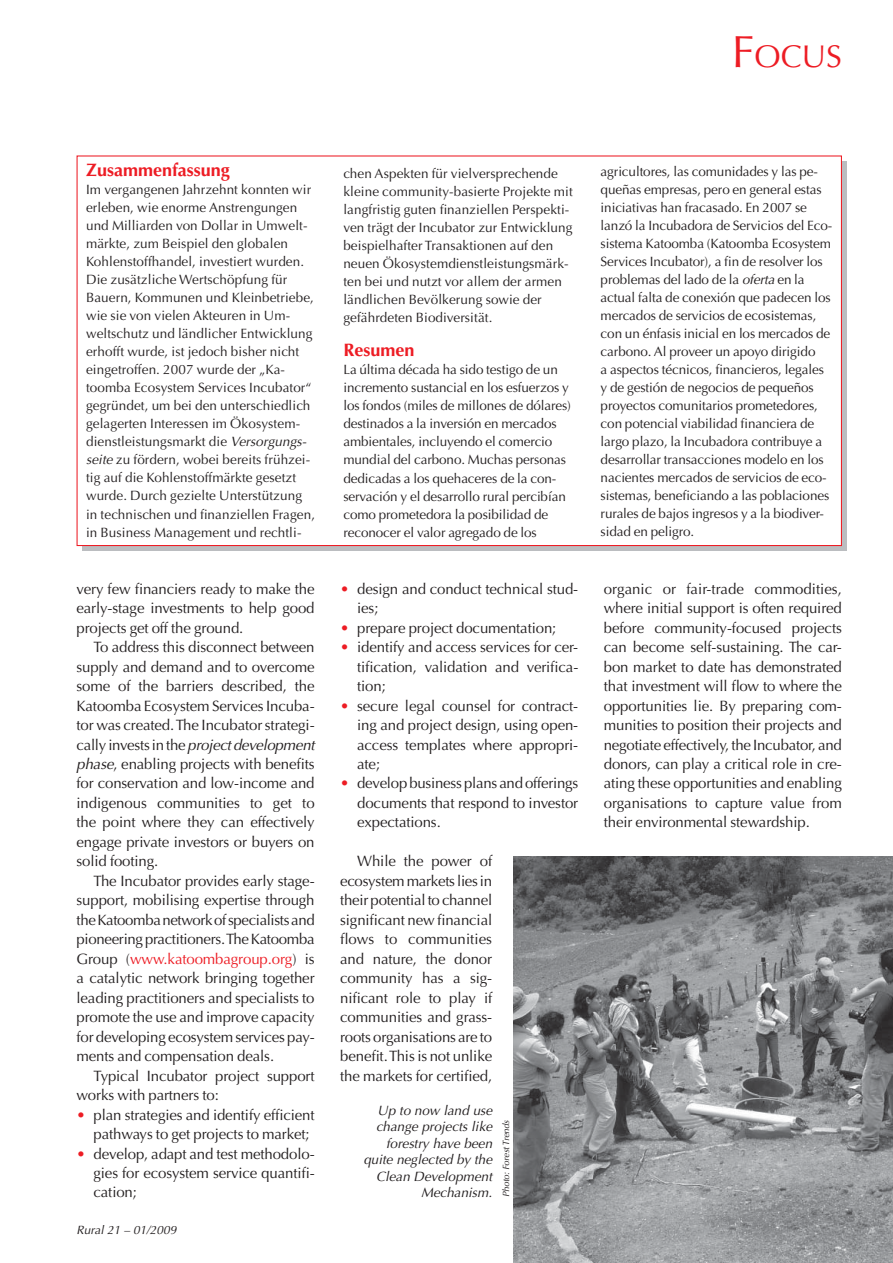
<style>
.page{position:relative;width:893px;height:1263px;background:#fff}
.page>*{position:absolute;margin:0;border:0;box-sizing:border-box;transform-origin:0 0}
.t1{font:31.5px "Optima";color:#ed1c24}
.t2{font:700 18px "Optima";color:#ed1c24}
.t3{font:15px/19.5px "Optima";letter-spacing:-.01em;color:#231f20;text-align:justify}
.t4{font:13.5px/18px "Optima";letter-spacing:-.01em;color:#231f20}
.t5{font:italic 13.5px/16.5px "Optima";color:#231f20;text-align:right}
.t6{font:italic 12px "Optima";color:#231f20}
.t7{font:italic 9px "Optima";color:#231f20}
.s1{font-size:45px}
.s2{font-style:italic}
.s3{color:#ed1c24}
</style>
<div class="page">
<img style="left:513px;top:857px;width:380px;height:406px">
<h1 class="t1" style="left:732px;top:43px;width:112px"><span class="s1">F</span>OCUS</h1>
<h2 class="t2" style="left:86px;top:163px;width:145px">Zusammenfassung</h2>
<p class="t4" style="left:86px;top:182px;width:231px">Im vergangenen Jahrzehnt konnten wir erleben, wie enorme Anstrengungen und Milliarden von Dollar in Umwelt&shy;märkte, zum Beispiel den globalen Kohlenstoffhandel, investiert wurden.<br>Die zusätzliche Wertschöpfung für Bauern, Kommunen und Kleinbetriebe, wie sie von vielen Akteuren in Um&shy;weltschutz und ländlicher Entwicklung erhofft wurde, ist jedoch bisher nicht eingetroffen. 2007 wurde der „Ka&shy;toomba Ecosystem Services Incubator“ gegründet, um bei den unterschiedlich gelagerten Interessen im Ökosystem&shy;dienstleistungsmarkt die <span class="s2">Versorgungs&shy;seite</span> zu fördern, wobei bereits frühzei&shy;tig auf die Kohlenstoffmärkte gesetzt wurde. Durch gezielte Unterstützung in technischen und finanziellen Fragen, in Business Management und rechtli-</p>
<p class="t3" style="left:77px;top:580px;width:240px">very few financiers ready to make the early-stage investments to help good projects get off the ground.</p>
<p class="t3" style="left:77px;top:639px;width:240px;text-indent:17px">To address this disconnect between supply and demand and to overcome some of the barriers described, the Katoomba Ecosystem Services Incuba&shy;tor was created. The Incubator strategi&shy;cally invests in the <span class="s2">project development phase</span>, enabling projects with benefits for conservation and low-income and indigenous communities to get to the point where they can effectively engage private investors or buyers on solid footing.</p>
<p class="t3" style="left:77px;top:872px;width:240px;text-indent:17px">The Incubator provides early stage&shy;support, mobilising expertise through the Katoomba network of specialists and pioneering practitioners. The Katoomba Group (<span class="s3">www.katoombagroup.org</span>) is a catalytic network bringing together leading practitioners and specialists to promote the use and improve capacity for developing ecosystem services pay&shy;ments and compensation deals.</p>
<p class="t3" style="left:77px;top:1067px;width:240px;text-indent:17px">Typical Incubator project support works with partners to:</p>
<p class="t3" style="left:94px;top:1106px;width:223px;text-indent:-17px"><span class="s3">•</span> plan strategies and identify efficient pathways to get projects to market;</p>
<p class="t3" style="left:94px;top:1145px;width:223px;text-indent:-17px"><span class="s3">•</span> develop, adapt and test methodolo&shy;gies for ecosystem service quantifi&shy;cation;</p>
<p class="t6" style="left:77px;top:1224px;width:101px">Rural 21 – 01/2009</p>
<p class="t4" style="left:343px;top:166px;width:231px">chen Aspekten für vielversprechende kleine community-basierte Projekte mit langfristig guten finanziellen Perspekti&shy;ven trägt der Incubator zur Entwicklung beispielhafter Transaktionen auf den neuen Ökosystemdienstleistungsmärk&shy;ten bei und nutzt vor allem der armen ländlichen Bevölkerung sowie der gefährdeten Biodiversität.</p>
<h2 class="t2" style="left:343px;top:343px;width:73px">Resumen</h2>
<p class="t4" style="left:343px;top:362px;width:229px">La última década ha sido testigo de un incremento sustancial en los esfuerzos y los fondos (miles de millones de dólares) destinados a la inversión en mercados ambientales, incluyendo el comercio mundial del carbono. Muchas personas dedicadas a los quehaceres de la con&shy;servación y el desarrollo rural percibían como prometedora la posibilidad de reconocer el valor agregado de los</p>
<p class="t3" style="left:357px;top:580px;width:223px;text-indent:-17px"><span class="s3">•</span> design and conduct technical stud&shy;ies;</p>
<p class="t3" style="left:340px;top:619px;width:218px"><span class="s3">•</span> prepare project documentation;</p>
<p class="t3" style="left:357px;top:639px;width:223px;text-indent:-17px"><span class="s3">•</span> identify and access services for cer&shy;tification, validation and verifica&shy;tion;</p>
<p class="t3" style="left:357px;top:697px;width:223px;text-indent:-17px"><span class="s3">•</span> secure legal counsel for contract&shy;ing and project design, using open&shy;access templates where appropri&shy;ate;</p>
<p class="t3" style="left:357px;top:775px;width:223px;text-indent:-17px"><span class="s3">•</span> develop business plans and offerings documents that respond to investor expectations.</p>
<p class="t3" style="left:340px;top:853px;width:154px;text-indent:17px">While the power of ecosystem markets lies in their potential to channel significant new financial flows to communities and nature, the donor community has a sig&shy;nificant role to play if communities and grass&shy;roots organisations are to benefit. This is not unlike the markets for certified,</p>
<p class="t5" style="left:363px;top:1103px;width:130px">Up to now land use change projects like forestry have been quite neglected by the<br>Clean Development<br>Mechanism.</p>
<p class="t7" style="left:502px;top:1197px;width:79px;rotate:-90deg">Photo: Forest Trends</p>
<p class="t4" style="left:601px;top:164px;width:233px">agricultores, las comunidades y las pe&shy;queñas empresas, pero en general estas iniciativas han fracasado. En 2007 se lanzó la Incubadora de Servicios del Eco&shy;sistema Katoomba (Katoomba Ecosystem Services Incubator), a fin de resolver los problemas del lado de la <span class="s2">oferta</span> en la actual falta de conexión que padecen los mercados de servicios de ecosistemas, con un énfasis inicial en los mercados de carbono. Al proveer un apoyo dirigido<br>a aspectos técnicos, financieros, legales y de gestión de negocios de pequeños proyectos comunitarios prometedores, con potencial viabilidad financiera de largo plazo, la Incubadora contribuye a desarrollar transacciones modelo en los nacientes mercados de servicios de eco&shy;sistemas, beneficiando a las poblaciones rurales de bajos ingresos y a la biodiver&shy;sidad en peligro.</p>
<p class="t3" style="left:604px;top:580px;width:240px">organic or fair-trade commodities, where initial support is often required before community-focused projects can become self-sustaining. The car&shy;bon market to date has demonstrated that investment will flow to where the opportunities lie. By preparing com&shy;munities to position their projects and negotiate effectively, the Incubator, and donors, can play a critical role in cre&shy;ating these opportunities and enabling organisations to capture value from their environmental stewardship.</p>
</div>
